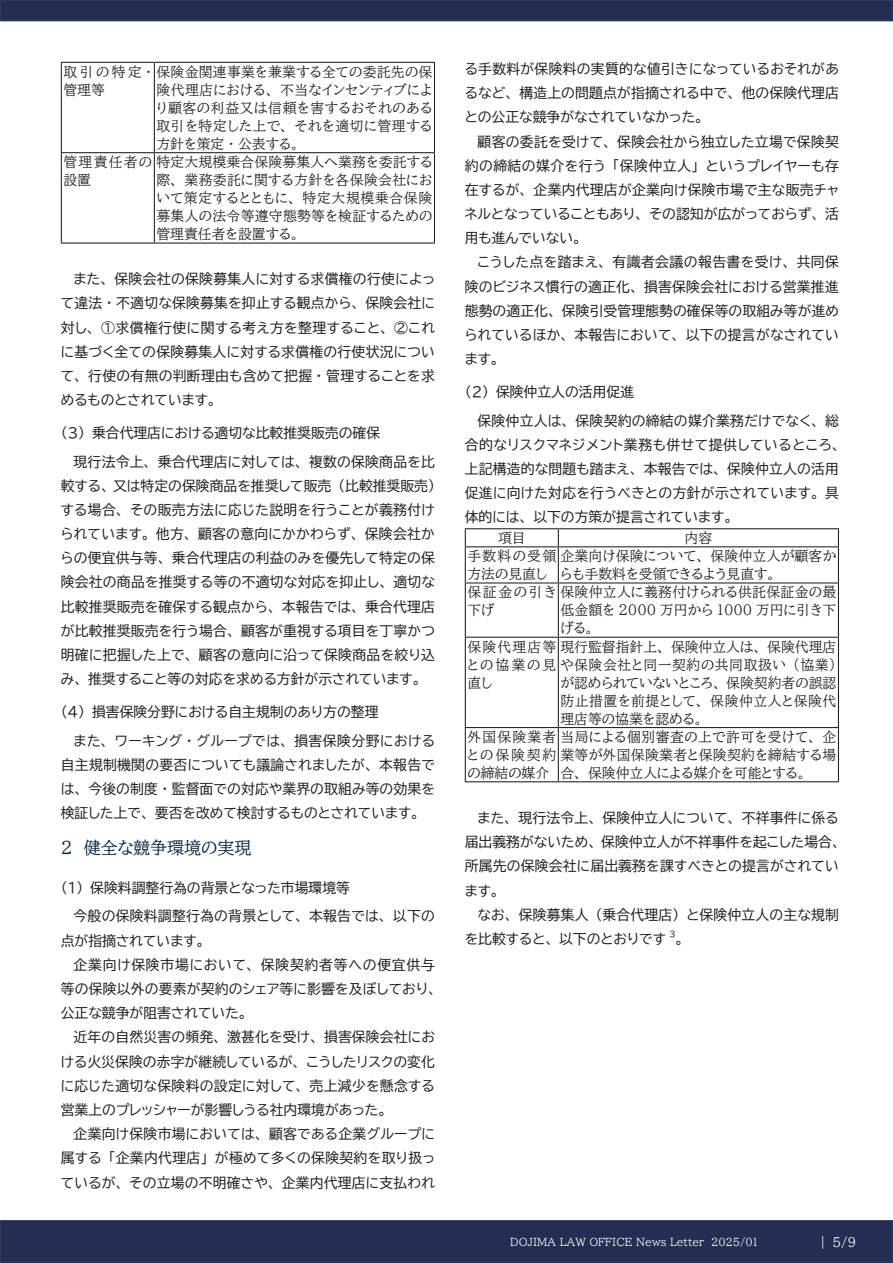
<style>
.page{position:relative;width:893px;height:1263px;background:#fff}
.page>*{position:absolute;margin:0;border:0;box-sizing:border-box;transform-origin:0 0}
.t1{font:16.95px "BIZUDP Mincho";color:#001e40}
.t2{font:13.8px/24.2px "BIZUDP Gothic";letter-spacing:.01em;color:#231f20;text-align:justify}
.t3{font:13.8px/18.1px "BIZUDP Mincho";letter-spacing:.025em;color:#231f20}
.t4{font:13.8px "BIZUDP Mincho";color:#231f20}
.t5{font:13.8px "BIZUDP Mincho";letter-spacing:.045em;color:#231f20}
.t6{font:13.8px "BIZUDP Gothic";letter-spacing:.055em;color:#231f20}
.t7{font:12.75px "BIZUDP Mincho";color:#fff}
.t8{font:10.65px "BIZUDP Mincho";color:#fff}
.t9{font:8.1px "BIZUDP Gothic";color:#231f20}
</style>
<div class="page">
<div style="left:0;top:1220px;width:893px;height:43px;background:#232e52;border:1px solid #232e52"></div>
<div style="left:0;top:0;width:893px;height:21px;background:#232e52;border:1px solid #232e52"></div>
<hr style="left:61px;top:62px;width:93px;height:1px;background:#231f20">
<hr style="left:61px;top:63px;width:1px;height:89px;background:#231f20">
<hr style="left:154px;top:62px;width:281px;height:1px;background:#231f20">
<hr style="left:154px;top:63px;width:1px;height:89px;background:#231f20">
<hr style="left:434px;top:63px;width:1px;height:89px;background:#231f20">
<hr style="left:61px;top:152px;width:93px;height:1px;background:#231f20">
<hr style="left:61px;top:153px;width:1px;height:89px;background:#231f20">
<hr style="left:154px;top:152px;width:281px;height:1px;background:#231f20">
<hr style="left:154px;top:153px;width:1px;height:89px;background:#231f20">
<hr style="left:434px;top:153px;width:1px;height:89px;background:#231f20">
<hr style="left:61px;top:242px;width:93px;height:2px;background:#231f20">
<hr style="left:154px;top:242px;width:281px;height:2px;background:#231f20">
<hr style="left:465px;top:528px;width:93px;height:1px;background:#231f20">
<svg style="left:465px;top:529px;width:1px;height:17px"></svg>
<hr style="left:558px;top:528px;width:281px;height:1px;background:#231f20">
<svg style="left:558px;top:529px;width:1px;height:17px"></svg>
<svg style="left:838px;top:529px;width:1px;height:17px"></svg>
<hr style="left:465px;top:546px;width:93px;height:1px;background:#231f20">
<hr style="left:465px;top:547px;width:1px;height:35px;background:#231f20">
<hr style="left:558px;top:546px;width:281px;height:1px;background:#231f20">
<hr style="left:558px;top:547px;width:1px;height:35px;background:#231f20">
<hr style="left:838px;top:547px;width:1px;height:35px;background:#231f20">
<hr style="left:465px;top:582px;width:93px;height:1px;background:#231f20">
<hr style="left:465px;top:583px;width:1px;height:54px;background:#231f20">
<hr style="left:558px;top:582px;width:281px;height:1px;background:#231f20">
<hr style="left:558px;top:583px;width:1px;height:54px;background:#231f20">
<hr style="left:838px;top:583px;width:1px;height:54px;background:#231f20">
<hr style="left:465px;top:637px;width:93px;height:1px;background:#231f20">
<hr style="left:465px;top:638px;width:1px;height:89px;background:#231f20">
<hr style="left:558px;top:637px;width:281px;height:1px;background:#231f20">
<hr style="left:558px;top:638px;width:1px;height:89px;background:#231f20">
<hr style="left:838px;top:638px;width:1px;height:89px;background:#231f20">
<hr style="left:465px;top:727px;width:93px;height:1px;background:#231f20">
<hr style="left:465px;top:728px;width:1px;height:53px;background:#231f20">
<hr style="left:558px;top:727px;width:281px;height:1px;background:#231f20">
<hr style="left:558px;top:728px;width:1px;height:53px;background:#231f20">
<hr style="left:838px;top:728px;width:1px;height:53px;background:#231f20">
<hr style="left:465px;top:781px;width:93px;height:1px;background:#231f20">
<hr style="left:558px;top:781px;width:281px;height:1px;background:#231f20">
<p class="t3" style="left:63px;top:62px;width:370px">取引の特定・保険金関連事業を兼業する全ての委託先の保管理等</p>
<p class="t3" style="left:156px;top:80px;width:277px">険代理店における、不当なインセンティブによ</p>
<p class="t5" style="left:156px;top:101px;width:277px">り顧客の利益又は信頼を害するおそれのある</p>
<p class="t5" style="left:156px;top:119px;width:277px">取引を特定した上で、それを適切に管理する</p>
<p class="t4" style="left:156px;top:137px;width:144px">方針を策定・公表する。</p>
<p class="t3" style="left:63px;top:153px;width:370px">管理責任者の特定大規模乗合保険募集人へ業務を委託する</p>
<p class="t3" style="left:63px;top:171px;width:29px">設置</p>
<p class="t3" style="left:156px;top:171px;width:277px;text-align:justify">際、業務委託に関する方針を各保険会社において策定するとともに、特定大規模乗合保険募集人の法令等遵守態勢等を検証するための管理責任者を設置する。</p>
<p class="t2" style="left:61px;top:267px;width:376px;text-indent:13px">また、保険会社の保険募集人に対する求償権の行使によって違法・不適切な保険募集を抑止する観点から、保険会社に対し、 ①求償権行使に関する考え方を整理すること、 ②これに基づく全ての保険募集人に対する求償権の行使状況について、行使の有無の判断理由も含めて把握・管理することを求めるものとされています。</p>
<p class="t2" style="left:74px;top:419px;width:363px;line-height:28.5px;text-indent:-13px">（３）乗合代理店における適切な比較推奨販売の確保<br>現行法令上、乗合代理店に対しては、複数の保険商品を比</p>
<p class="t2" style="left:61px;top:473px;width:376px">較する、又は特定の保険商品を推奨して販売（比較推奨販売）する場合、その販売方法に応じた説明を行うことが義務付けられています。他方、顧客の意向にかかわらず、保険会社からの便宜供与等、乗合代理店の利益のみを優先して特定の保険会社の商品を推奨する等の不適切な対応を抑止し、適切な比較推奨販売を確保する観点から、本報告では、乗合代理店が比較推奨販売を行う場合、顧客が重視する項目を丁寧かつ明確に把握した上で、顧客の意向に沿って保険商品を絞り込み、推奨すること等の対応を求める方針が示されています。</p>
<p class="t2" style="left:74px;top:698px;width:363px;line-height:28.5px;text-indent:-13px">（４）損害保険分野における自主規制のあり方の整理<br>また、ワーキング・グループでは、損害保険分野における</p>
<p class="t2" style="left:61px;top:752px;width:376px">自主規制機関の要否についても議論されましたが、本報告では、今後の制度・監督面での対応や業界の取組み等の効果を検証した上で、要否を改めて検討するものとされています。</p>
<p class="t1" style="left:61px;top:839px;width:192px">２　健全な競争環境の実現</p>
<p class="t2" style="left:74px;top:873px;width:363px;line-height:28.5px;text-indent:-13px">（１）保険料調整行為の背景となった市場環境等<br>今般の保険料調整行為の背景として、本報告では、以下の</p>
<p class="t2" style="left:61px;top:928px;width:145px">点が指摘されています。</p>
<p class="t6" style="left:74px;top:958px;width:363px">企業向け保険市場において、保険契約者等への便宜供与</p>
<p class="t2" style="left:61px;top:977px;width:377px">等の保険以外の要素が契約のシェア等に影響を及ぼしており、</p>
<p class="t2" style="left:61px;top:1001px;width:188px">公正な競争が阻害されていた。</p>
<p class="t2" style="left:74px;top:1025px;width:363px">近年の自然災害の頻発、激甚化を受け、損害保険会社にお</p>
<p class="t2" style="left:61px;top:1049px;width:376px">ける火災保険の赤字が継続しているが、こうしたリスクの変化</p>
<p class="t2" style="left:61px;top:1073px;width:376px">に応じた適切な保険料の設定に対して、売上減少を懸念する</p>
<p class="t2" style="left:61px;top:1098px;width:327px">営業上のプレッシャーが影響しうる社内環境があった。</p>
<p class="t2" style="left:74px;top:1122px;width:363px">企業向け保険市場においては、顧客である企業グループに</p>
<p class="t2" style="left:61px;top:1146px;width:376px">属する「企業内代理店」が極めて多くの保険契約を取り扱っ</p>
<p class="t2" style="left:61px;top:1170px;width:376px">ているが、その立場の不明確さや、企業内代理店に支払われ</p>
<p class="t2" style="left:465px;top:57px;width:376px">る手数料が保険料の実質的な値引きになっているおそれがあるなど、構造上の問題点が指摘される中で、他の保険代理店との公正な競争がなされていなかった。</p>
<p class="t2" style="left:465px;top:129px;width:376px;text-indent:13px">顧客の委託を受けて、保険会社から独立した立場で保険契約の締結の媒介を行う「保険仲立人」というプレイヤーも存在するが、企業内代理店が企業向け保険市場で主な販売チャネルとなっていることもあり、その認知が広がっておらず、活用も進んでいない。</p>
<p class="t2" style="left:465px;top:250px;width:376px;text-indent:13px">こうした点を踏まえ、有識者会議の報告書を受け、共同保険のビジネス慣行の適正化、損害保険会社における営業推進態勢の適正化、保険引受管理態勢の確保等の取組み等が進められているほか、本報告において、以下の提言がなされています。</p>
<p class="t2" style="left:477px;top:378px;width:363px;line-height:28.5px;text-indent:-13px">（２）保険仲立人の活用促進<br>保険仲立人は、保険契約の締結の媒介業務だけでなく、総</p>
<p class="t2" style="left:465px;top:432px;width:377px">合的なリスクマネジメント業務も併せて提供しているところ、上記構造的な問題も踏まえ、本報告では、保険仲立人の活用促進に向けた対応を行うべきとの方針が示されています。具体的には、以下の方策が提言されています。</p>
<p class="t3" style="left:498px;top:529px;width:29px">項目</p>
<p class="t3" style="left:467px;top:529px;width:370px;text-indent:217px">内容<br>手数料の受領企業向け保険について、保険仲立人が顧客か方法の見直し</p>
<p class="t3" style="left:467px;top:565px;width:370px;text-indent:93px">らも手数料を受領できるよう見直す。<br>保証金の引き保険仲立人に義務付けられる供託保証金の最下げ</p>
<p class="t3" style="left:560px;top:601px;width:277px">低金額を 2000 万円から 1000 万円に引き下</p>
<p class="t3" style="left:560px;top:619px;width:35px">げる。</p>
<p class="t4" style="left:467px;top:639px;width:370px">保険代理店等現行監督指針上、保険仲立人は、保険代理店</p>
<p class="t5" style="left:467px;top:657px;width:370px">との協業の見や保険会社と同一契約の共同取扱い（協業）</p>
<p class="t3" style="left:467px;top:673px;width:27px">直し</p>
<p class="t4" style="left:560px;top:675px;width:277px">が認められていないところ、保険契約者の誤認</p>
<p class="t3" style="left:560px;top:691px;width:277px">防止措置を前提として、保険仲立人と保険代</p>
<p class="t4" style="left:560px;top:712px;width:144px">理店等の協業を認める。</p>
<p class="t3" style="left:467px;top:728px;width:370px">外国保険業者当局による個別審査の上で許可を受けて、企</p>
<p class="t3" style="left:467px;top:746px;width:370px">との保険契約業等が外国保険業者と保険契約を締結する場</p>
<p class="t3" style="left:467px;top:764px;width:83px">の締結の媒介</p>
<p class="t4" style="left:560px;top:766px;width:247px">合、保険仲立人による媒介を可能とする。</p>
<p class="t2" style="left:465px;top:806px;width:377px;text-indent:13px">また、現行法令上、保険仲立人について、不祥事件に係る届出義務がないため、保険仲立人が不祥事件を起こした場合、所属先の保険会社に届出義務を課すべきとの提言がされています。</p>
<p class="t2" style="left:465px;top:902px;width:376px;text-indent:13px">なお、保険募集人（乗合代理店）と保険仲立人の主な規制を比較すると、以下のとおりです</p>
<p class="t9" style="left:669px;top:930px;width:8px">3</p>
<p class="t2" style="left:676px;top:926px;width:10px">。</p>
<p class="t8" style="left:510px;top:1236px;width:249px">DOJIMA LAW OFFICE News Letter 2025/01</p>
<p class="t7" style="left:816px;top:1235px;width:41px">｜ 5/9</p>
</div>
